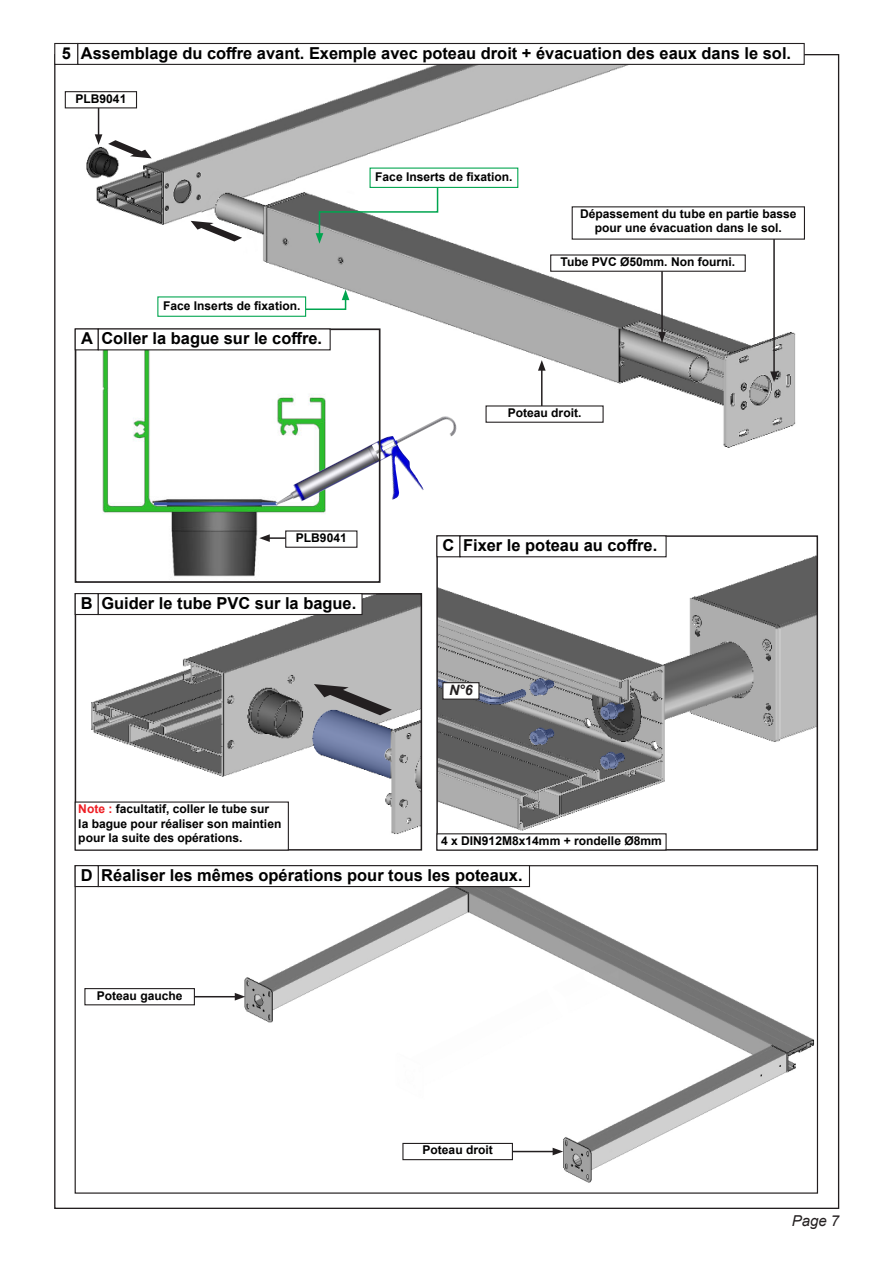
<style>
.page{position:relative;width:893px;height:1263px;background:#fff}
.page>*{position:absolute;margin:0;border:0;box-sizing:border-box;transform-origin:0 0}
.t1{font:700 16.5px "Arial";color:#000}
.t2{font:italic 15px "Arial";color:#231f20}
.t3{font:italic 700 14.25px "Arial";color:#231f20}
.t4{font:700 12px/14.4px "Arial";color:#000;text-align:center}
.s1{color:#ee1d23}
</style>
<div class="page">
<img style="left:65px;top:65px;width:731px;height:393px">
<img style="left:228px;top:887px;width:587px;height:296px">
<div style="left:76px;top:329px;width:304px;height:253px;background:#fff"></div>
<img style="left:93px;top:350px;width:238px;height:227px">
<hr style="left:155px;top:502px;width:122px;height:3px;background:#3853a3">
<img style="left:276px;top:416px;width:183px;height:89px">
<img style="left:78px;top:596px;width:341px;height:238px">
<img style="left:439px;top:556px;width:376px;height:275px">
<div style="left:75px;top:328px;width:305px;height:255px;border:2px solid #231f20"></div>
<div style="left:75px;top:593px;width:347px;height:257px;border:2px solid #231f20"></div>
<div style="left:436px;top:535px;width:382px;height:315px;border:2px solid #231f20"></div>
<div style="left:54px;top:43px;width:24px;height:22px;background:#fff;border:1px solid #231f20"></div>
<svg style="left:658px;top:272px;width:26px;height:70px"></svg>
<div style="left:550px;top:254px;width:196px;height:18px;background:#fff;border:1px solid #231f20"></div>
<div style="left:65px;top:91px;width:72px;height:17px;background:#fff;border:1px solid #231f20"></div>
<svg style="left:191px;top:221px;width:51px;height:20px"></svg>
<svg style="left:95px;top:97px;width:57px;height:61px"></svg>
<div style="left:77px;top:43px;width:728px;height:22px;background:#fff;border:1px solid #231f20"></div>
<svg style="left:695px;top:240px;width:83px;height:142px"></svg>
<div style="left:572px;top:206px;width:233px;height:34px;background:#fff"></div>
<svg style="left:259px;top:534px;width:26px;height:14px"></svg>
<div style="left:285px;top:530px;width:72px;height:18px;background:#fff;border:1px solid #231f20"></div>
<div style="left:75px;top:328px;width:24px;height:22px;background:#fff;border:1px solid #231f20"></div>
<div style="left:98px;top:328px;width:233px;height:22px;background:#fff;border:1px solid #231f20"></div>
<div style="left:75px;top:593px;width:24px;height:22px;background:#fff;border:1px solid #231f20"></div>
<div style="left:98px;top:593px;width:265px;height:22px;background:#fff;border:1px solid #231f20"></div>
<svg style="left:312px;top:684px;width:81px;height:94px;background:#8f94a7"></svg>
<svg style="left:600px;top:702px;width:25px;height:18px"></svg>
<svg style="left:600px;top:752px;width:25px;height:17px"></svg>
<svg style="left:530px;top:728px;width:24px;height:17px"></svg>
<svg style="left:438px;top:678px;width:116px;height:28px;background:#878b95"></svg>
<div style="left:442px;top:682px;width:37px;height:18px;background:#fff;border:1px solid #231f20"></div>
<div style="left:436px;top:535px;width:24px;height:22px;background:#fff;border:1px solid #231f20"></div>
<div style="left:459px;top:535px;width:208px;height:22px;background:#fff;border:1px solid #231f20"></div>
<svg style="left:538px;top:360px;width:26px;height:45px"></svg>
<div style="left:485px;top:405px;width:119px;height:18px;background:#fff;border:1px solid #231f20"></div>
<div style="left:75px;top:801px;width:214px;height:49px;background:#fff"></div>
<div style="left:436px;top:833px;width:231px;height:17px;background:#fff"></div>
<div style="left:98px;top:865px;width:432px;height:22px;background:#fff;border:1px solid #231f20"></div>
<hr style="left:417px;top:1151px;width:138px;height:1px;background:#231f20">
<svg style="left:553px;top:1148px;width:10px;height:7px"></svg>
<div style="left:402px;top:1143px;width:111px;height:17px;background:#fff;border:1px solid #231f20"></div>
<hr style="left:99px;top:996px;width:138px;height:1px;background:#231f20">
<svg style="left:235px;top:993px;width:10px;height:7px"></svg>
<div style="left:84px;top:988px;width:111px;height:17px;background:#fff;border:1px solid #231f20"></div>
<div style="left:75px;top:865px;width:24px;height:22px;background:#fff;border:1px solid #231f20"></div>
<svg style="left:316px;top:172px;width:123px;height:72px"></svg>
<div style="left:370px;top:168px;width:148px;height:19px;background:#fff"></div>
<div style="left:369px;top:168px;width:149px;height:20px;border:1px solid #00a54f"></div>
<svg style="left:237px;top:290px;width:112px;height:21px"></svg>
<div style="left:158px;top:297px;width:148px;height:19px;background:#fff"></div>
<div style="left:157px;top:296px;width:149px;height:21px;border:1px solid #00a54f"></div>
<h1 class="t1" style="left:62px;top:41px;width:11px">5</h1>
<h1 class="t1" style="left:81px;top:41px;width:712px">Assemblage du coffre avant. Exemple avec poteau droit + évacuation des eaux dans le sol.</h1>
<p class="t4" style="left:75px;top:92px;width:52px">PLB9041</p>
<p class="t4" style="left:163px;top:298px;width:139px">Face Inserts de fixation.</p>
<h1 class="t1" style="left:81px;top:332px;width:243px">A Coller la bague sur le coffre.</h1>
<p class="t4" style="left:375px;top:169px;width:139px">Face Inserts de fixation.</p>
<p class="t4" style="left:580px;top:208px;width:218px">Dépassement du tube en partie basse pour une évacuation dans le sol.</p>
<p class="t4" style="left:561px;top:255px;width:176px">Tube PVC Ø50mm. Non fourni.</p>
<p class="t4" style="left:508px;top:407px;width:75px">Poteau droit.</p>
<p class="t4" style="left:296px;top:532px;width:52px">PLB9041</p>
<h1 class="t1" style="left:81px;top:597px;width:277px">B Guider le tube PVC sur la bague.</h1>
<h1 class="t1" style="left:442px;top:539px;width:216px">C Fixer le poteau au coffre.</h1>
<p class="t3" style="left:449px;top:684px;width:25px">N°6</p>
<p class="t4" style="left:78px;top:803px;width:205px;text-align:left"><span class="s1">Note :</span> facultatif, coller le tube sur la bague pour réaliser son maintien pour la suite des opérations.</p>
<p class="t4" style="left:441px;top:833px;width:222px">4 x DIN912M8x14mm + rondelle Ø8mm</p>
<h1 class="t1" style="left:101px;top:863px;width:423px">Réaliser les mêmes opérations pour tous les poteaux.</h1>
<h1 class="t1" style="left:81px;top:869px;width:13px">D</h1>
<p class="t4" style="left:97px;top:989px;width:87px">Poteau gauche</p>
<p class="t4" style="left:422px;top:1144px;width:72px">Poteau droit</p>
<p class="t2" style="left:792px;top:1216px;width:49px">Page 7</p>
</div>
